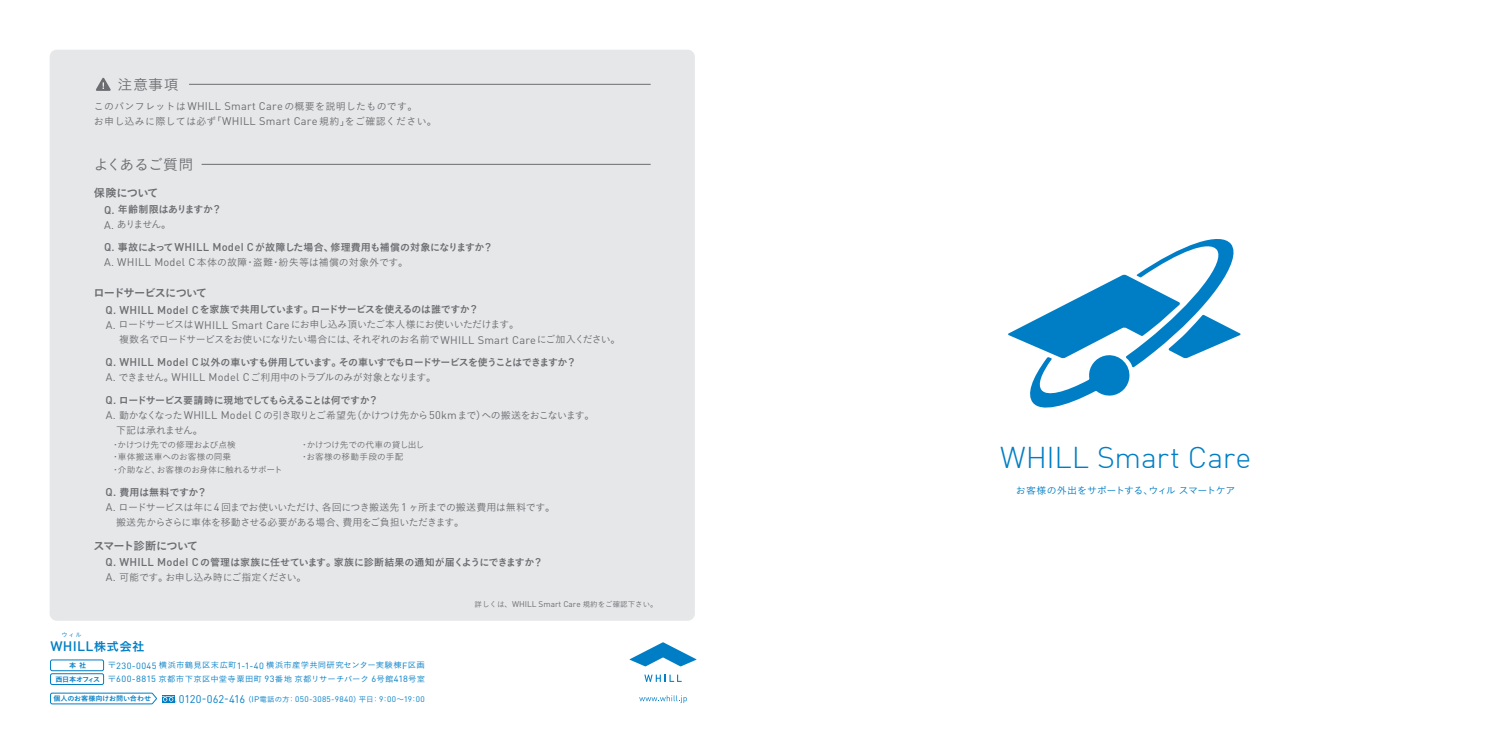
<style>
.page{position:relative;width:1489px;height:745px;background:#fff}
.page>*{position:absolute;margin:0;border:0;box-sizing:border-box;transform-origin:0 0}
.t1{font:300 29.5px "DIN Offc";letter-spacing:-.01em;color:#007ec5}
.t2{font:14.5px "Koburina Go Std W3";letter-spacing:-.045em;color:#6c6d70}
.t3{font:14.5px "Koburina Go Std W3";letter-spacing:.005em;color:#6c6d70}
.t4{font:500 13.62px "DIN";letter-spacing:.02em;color:#007ec5}
.t5{font:11.25px "Koburina Go Std W6";letter-spacing:-.08em;color:#6c6d70}
.t6{font:10px/15px "Koburina Go Std W3";letter-spacing:-.04em;color:#6c6d70}
.t7{font:10px/15px "Koburina Go Std W3";letter-spacing:-.06em;color:#6c6d70}
.t8{font:10px "Koburina Go Std W6";letter-spacing:-.01em;color:#6c6d70}
.t9{font:10px/15px "Koburina Go Std W3";letter-spacing:.025em;color:#6c6d70}
.t10{font:10px "Koburina Go Std W6";letter-spacing:-.06em;color:#6c6d70}
.t11{font:10px/15px "Koburina Go Std W3";letter-spacing:-.07em;color:#6c6d70}
.t12{font:10px "Koburina Go Std W6";letter-spacing:-.08em;color:#6c6d70}
.t13{font:10px "Koburina Go Std W3";letter-spacing:-.09em;color:#6c6d70}
.t14{font:10px "Koburina Go Std W3";letter-spacing:.01em;color:#6c6d70}
.t15{font:10px "Koburina Go Std W6";letter-spacing:-.03em;color:#6c6d70}
.t16{font:10px "Koburina Go Std W6";letter-spacing:-.015em;color:#6c6d70}
.t17{font:9.75px "Koburina Go Std W3";letter-spacing:-.035em;color:#007ec5}
.t18{font:8.75px "Koburina Go Std W3";letter-spacing:-.04em;color:#6c6d70}
.t19{font:8.75px "Koburina Go Std W3";letter-spacing:-.015em;color:#6c6d70}
.t20{font:8.75px "Koburina Go Std W3";letter-spacing:-.045em;color:#6c6d70}
.t21{font:8.75px "Koburina Go Std W3";letter-spacing:.005em;color:#6c6d70}
.t22{font:8.75px "Koburina Go Std W3";letter-spacing:.01em;color:#6c6d70}
.t23{font:8.12px/13.8px "Koburina Go Std W3";letter-spacing:.025em;color:#007ec5;text-align:right}
.t24{font:8px "DIN";letter-spacing:.035em;color:#007ec5}
.t25{font:7.5px "Koburina Go Std W3";color:#6c6d70}
.t26{font:6.88px "Koburina Go Std W6";letter-spacing:-.02em;color:#007ec5}
.t27{font:6px "Koburina Go Std W3";color:#007ec5}
.s1{font-family:"DIN";font-size:11px}
.s2{font-family:"DIN";font-weight:500;font-size:11.25px}
.s3{font-family:"Koburina Go Std W6";font-weight:400;font-size:12.12px}
.s4{font-family:"DIN";font-size:8.88px}
.s5{font-family:"Koburina Go Std W6";font-size:6.88px}
.s6{font-size:11px}
.s7{font-family:"Koburina Go Std W3";font-size:7.25px}
.s8{font-family:"DIN";font-size:8.25px}
</style>
<div class="page">
<div style="left:50px;top:50px;width:644px;height:570px;background:#e6e7e9;border-radius:7px"></div>
<svg style="left:1008px;top:239px;width:233px;height:169px"></svg>
<svg style="left:639px;top:695px;width:47px;height:7px"></svg>
<svg style="left:629px;top:642px;width:67px;height:24px"></svg>
<svg style="left:644px;top:674px;width:37px;height:7px"></svg>
<svg style="left:50px;top:692px;width:127px;height:11px"></svg>
<div style="left:50px;top:673px;width:54px;height:11px;border:1px solid #007ec5;border-radius:2px"></div>
<div style="left:50px;top:659px;width:54px;height:11px;border:1px solid #007ec5;border-radius:2px"></div>
<svg style="left:96px;top:77px;width:15px;height:14px"></svg>
<hr style="left:189px;top:84px;width:461px;height:1px;background:#6c6d70">
<hr style="left:201px;top:164px;width:449px;height:1px;background:#6c6d70">
<h2 class="t3" style="left:118px;top:73px;width:63px">注意事項</h2>
<p class="t9" style="left:94px;top:99px;width:344px">このパンフレットは<span class="s1">WHILL Smart Care</span>の概要を説明したものです。<br>お申し込みに際しては必ず「<span class="s1">WHILL Smart Care</span>規約」をご確認ください。</p>
<h2 class="t2" style="left:94px;top:153px;width:101px">よくあるご質問</h2>
<p class="t5" style="left:94px;top:184px;width:66px">保険について</p>
<p class="t15" style="left:104px;top:202px;width:119px"><span class="s2">Q.</span> 年齢制限はありますか？</p>
<p class="t6" style="left:104px;top:217px;width:69px"><span class="s1">A.</span> ありません。</p>
<p class="t8" style="left:104px;top:239px;width:390px"><span class="s2">Q.</span> 事故によって<span class="s2">WHILL Model C</span>が故障した場合、修理費用も補償の対象になりますか？</p>
<p class="t14" style="left:104px;top:254px;width:306px"><span class="s1">A. WHILL Model C</span>本体の故障・盗難・紛失等は補償の対象外です。</p>
<p class="t5" style="left:93px;top:284px;width:115px">ロードサービスについて</p>
<p class="t10" style="left:106px;top:302px;width:374px"><span class="s2">Q. WHILL Model C</span>を家族で共用しています。ロードサービスを使えるのは誰ですか？</p>
<p class="t7" style="left:119px;top:317px;width:503px;text-indent:-13px"><span class="s1">A.</span> ロードサービスは<span class="s1">WHILL Smart Care</span>にお申し込み頂いたご本人様にお使いいただけます。<br>複数名でロードサービスをお使いになりたい場合には、それぞれのお名前で<span class="s1">WHILL Smart Care</span>にご加入ください。</p>
<p class="t12" style="left:106px;top:354px;width:472px"><span class="s2">Q. WHILL Model C</span> 以外の車いすも併用しています。その車いすでもロードサービスを使うことはできますか？</p>
<p class="t13" style="left:106px;top:369px;width:332px"><span class="s1">A.</span> できません。<span class="s1">WHILL Model C</span>ご利用中のトラブルのみが対象となります。</p>
<p class="t10" style="left:106px;top:392px;width:274px"><span class="s2">Q.</span> ロードサービス要請時に現地でしてもらえることは何ですか？</p>
<p class="t11" style="left:106px;top:407px;width:490px"><span class="s1">A.</span> 動かなくなった<span class="s1">WHILL Model C</span>の引き取りとご希望先（かけつけ先から<span class="s1">50km</span>まで）への搬送をおこないます。　下記は承れません。</p>
<p class="t19" style="left:104px;top:437px;width:133px">　・かけつけ先での修理および点検</p>
<p class="t20" style="left:300px;top:437px;width:125px">・かけつけ先での代車の貸し出し</p>
<p class="t21" style="left:104px;top:450px;width:129px">　・車体搬送車へのお客様の同乗</p>
<p class="t22" style="left:300px;top:450px;width:105px">・お客様の移動手段の手配</p>
<p class="t18" style="left:104px;top:462px;width:180px">　・介助など、お客様のお身体に触れるサポート</p>
<p class="t16" style="left:106px;top:484px;width:103px"><span class="s2">Q.</span> 費用は無料ですか？</p>
<p class="t6" style="left:106px;top:499px;width:451px"><span class="s1">A.</span> ロードサービスは年に<span class="s1">4</span> 回までお使いいただけ、各回につき搬送先 <span class="s1">1</span> ヶ所までの搬送費用は無料です。　搬送先からさらに車体を移動させる必要がある場合、費用をご負担いただきます。</p>
<p class="t5" style="left:93px;top:536px;width:106px">スマート診断について</p>
<p class="t8" style="left:106px;top:554px;width:439px"><span class="s2">Q. WHILL Model C</span>の管理は家族に任せています。家族に診断結果の通知が届くようにできますか？</p>
<p class="t6" style="left:106px;top:569px;width:202px"><span class="s1">A.</span> 可能です。お申し込み時にご指定ください。</p>
<p class="t27" style="left:61px;top:630px;width:22px">ウィル</p>
<h3 class="t4" style="left:51px;top:637px;width:96px">WHILL<span class="s3">株式会社</span></h3>
<p class="t23" style="left:55px;top:658px;width:371px">〒<span class="s4">230-0045</span> 横浜市鶴見区末広町<span class="s4">1-1-40</span> 横浜市産学共同研究センター実験棟<span class="s4">F</span>区画<br><span class="s5">西日本オフィス</span> 〒<span class="s4">600-8815</span> 京都市下京区中堂寺粟田町 <span class="s4">93</span>番地京都リサーチパーク <span class="s4">6</span>号館<span class="s4">418</span>号室</p>
<p class="t26" style="left:69px;top:659px;width:19px">本 社</p>
<p class="t26" style="left:54px;top:692px;width:99px">個人のお客様向けお問い合わせ</p>
<p class="t24" style="left:179px;top:693px;width:247px"><span class="s6">0120-062-416</span> <span class="s7">（</span>IP<span class="s7">電話の方：</span> 050-3085-9840<span class="s7">）平日：</span> 9<span class="s7">：</span>00<span class="s7">～</span>19<span class="s7">：</span>00</p>
<p class="t25" style="left:474px;top:597px;width:185px">詳しくは、<span class="s8">WHILL Smart Care</span> 規約をご確認下さい。</p>
<h1 class="t1" style="left:999px;top:438px;width:253px">WHILL Smart Care</h1>
<p class="t17" style="left:1015px;top:483px;width:221px">お客様の外出をサポートする、ウィルスマートケア</p>
</div>
